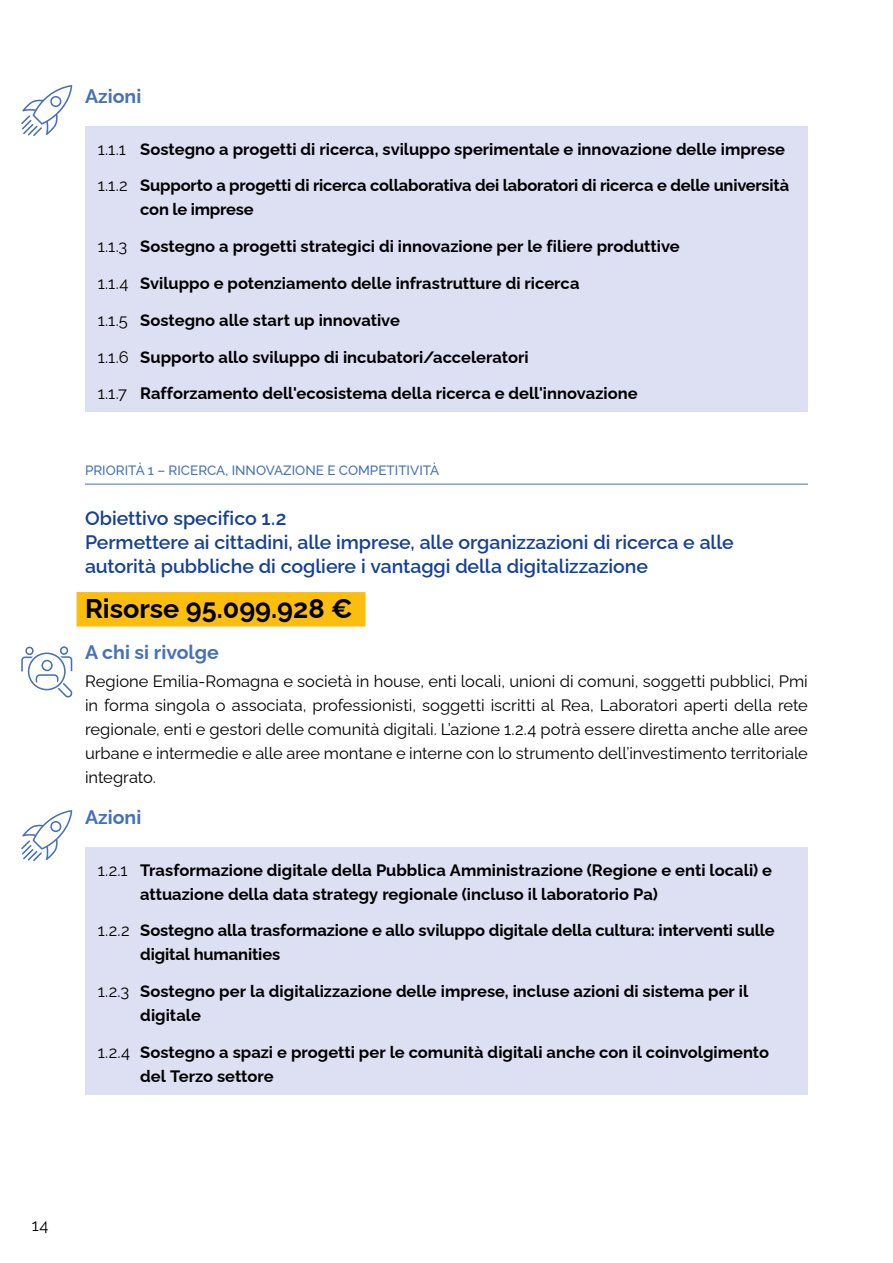
<style>
.page{position:relative;width:893px;height:1263px;background:#fff}
.page>*{position:absolute;margin:0;border:0;box-sizing:border-box;transform-origin:0 0}
.t1{font:700 27px "Raleway";color:#000}
.t2{font:600 19.5px/24px "Raleway";letter-spacing:-.005em;color:#164194}
.t3{font:700 19.5px "Raleway";color:#4771b6}
.t4{font:700 16.5px/24px "Raleway";color:#000}
.t5{font:16.5px/24px "Raleway";color:#000;text-align:justify}
.t6{font:500 13.5px "Raleway";color:#4771b6}
.s1{font-weight:400}
</style>
<div class="page">
<hr style="left:85px;top:484px;width:723px;height:1px;background:#4771b6">
<div style="left:77px;top:592px;width:288px;height:34px;background:#fcbe0e"></div>
<div style="left:85px;top:126px;width:723px;height:286px;background:#dde0f3"></div>
<div style="left:85px;top:847px;width:723px;height:248px;background:#dde0f3"></div>
<svg style="left:21px;top:646px;width:52px;height:52px"></svg>
<svg style="left:21px;top:85px;width:51px;height:51px"></svg>
<svg style="left:21px;top:810px;width:51px;height:51px"></svg>
<p class="t3" style="left:85px;top:81px;width:58px">Azioni</p>
<p class="t4" style="left:98px;top:135px;width:689px"><span class="s1">1.1.1</span> Sostegno a progetti di ricerca, sviluppo sperimentale e innovazione delle imprese</p>
<p class="t4" style="left:140px;top:172px;width:650px;text-indent:-43px"><span class="s1">1.1.2</span> Supporto a progetti di ricerca collaborativa dei laboratori di ricerca e delle università con le imprese</p>
<p class="t4" style="left:98px;top:233px;width:583px"><span class="s1">1.1.3</span> Sostegno a progetti strategici di innovazione per le filiere produttive</p>
<p class="t4" style="left:98px;top:270px;width:483px"><span class="s1">1.1.4</span> Sviluppo e potenziamento delle infrastrutture di ricerca</p>
<p class="t4" style="left:98px;top:306px;width:304px"><span class="s1">1.1.5</span> Sostegno alle start up innovative</p>
<p class="t4" style="left:98px;top:343px;width:432px"><span class="s1">1.1.6</span> Supporto allo sviluppo di incubatori/acceleratori</p>
<p class="t4" style="left:98px;top:380px;width:541px"><span class="s1">1.1.7</span> Rafforzamento dell'ecosistema della ricerca e dell'innovazione</p>
<p class="t6" style="left:85px;top:460px;width:356px">PRIORITÀ 1 – RICERCA, INNOVAZIONE E COMPETITIVITÀ</p>
<p class="t2" style="left:85px;top:504px;width:650px">Obiettivo specifico 1.2<br>Permettere ai cittadini, alle imprese, alle organizzazioni di ricerca e alle autorità pubbliche di cogliere i vantaggi della digitalizzazione</p>
<h1 class="t1" style="left:85px;top:588px;width:269px">Risorse 95.099.928 €</h1>
<p class="t3" style="left:85px;top:637px;width:135px">A chi si rivolge</p>
<p class="t5" style="left:85px;top:668px;width:724px">Regione Emilia-Romagna e società in house, enti locali, unioni di comuni, soggetti pubblici, Pmi in forma singola o associata, professionisti, soggetti iscritti al Rea, Laboratori aperti della rete regionale, enti e gestori delle comunità digitali. L’azione 1.2.4 potrà essere diretta anche alle aree urbane e intermedie e alle aree montane e interne con lo strumento dell’investimento territoriale integrato.</p>
<p class="t3" style="left:85px;top:802px;width:58px">Azioni</p>
<p class="t4" style="left:140px;top:856px;width:633px;text-indent:-43px"><span class="s1">1.2.1</span> Trasformazione digitale della Pubblica Amministrazione (Regione e enti locali) e attuazione della data strategy regionale (incluso il laboratorio Pa)</p>
<p class="t4" style="left:140px;top:917px;width:636px;text-indent:-43px"><span class="s1">1.2.2</span> Sostegno alla trasformazione e allo sviluppo digitale della cultura: interventi sulle digital humanities</p>
<p class="t4" style="left:140px;top:978px;width:610px;text-indent:-43px"><span class="s1">1.2.3</span> Sostegno per la digitalizzazione delle imprese, incluse azioni di sistema per il digitale</p>
<p class="t4" style="left:140px;top:1038px;width:630px;text-indent:-43px"><span class="s1">1.2.4</span> Sostegno a spazi e progetti per le comunità digitali anche con il coinvolgimento del Terzo settore</p>
<p class="t5" style="left:32px;top:1211px;width:18px">14</p>
</div>
